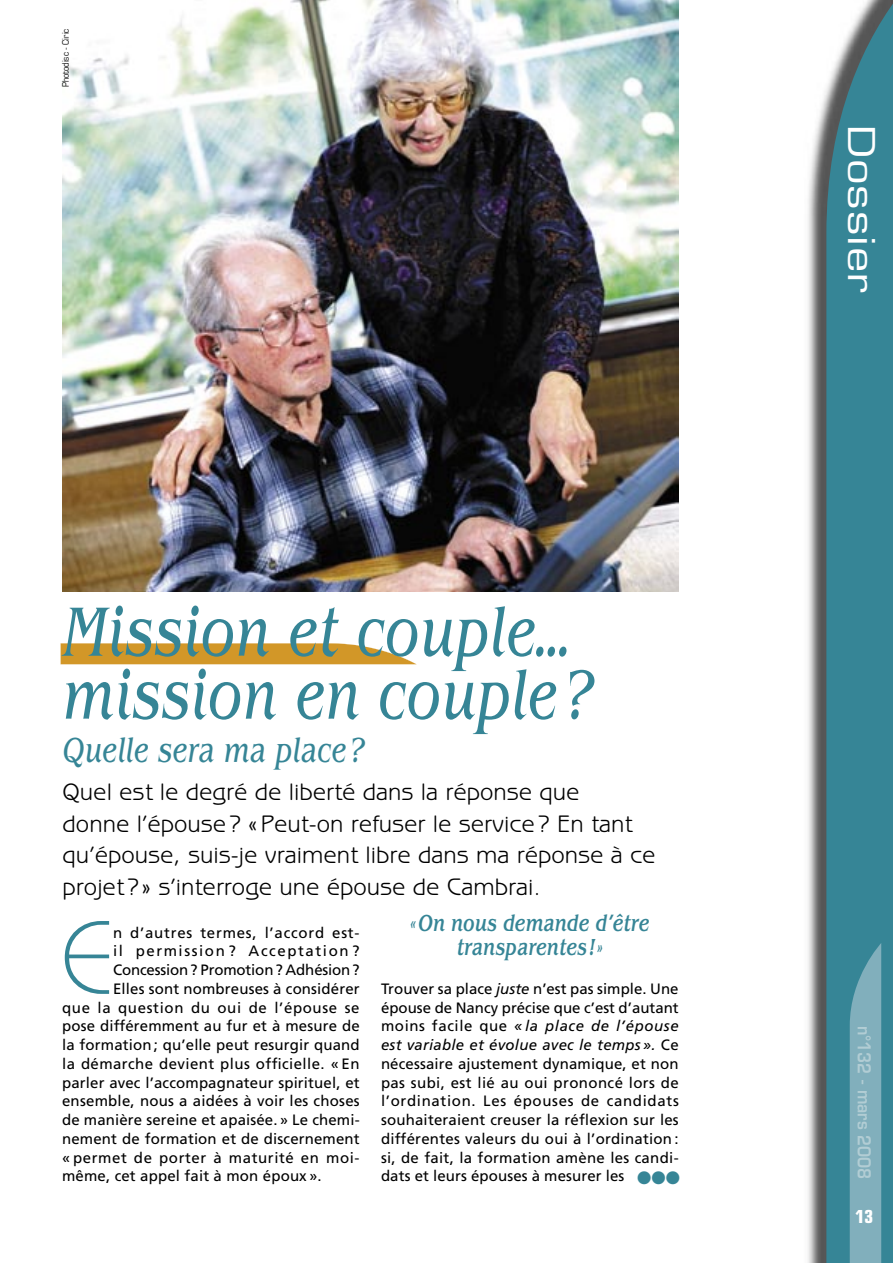
<style>
.page{position:relative;width:893px;height:1263px;background:#fff}
.page>*{position:absolute;margin:0;border:0;box-sizing:border-box;transform-origin:0 0}
.t1{font:300 104.1px "Bauhaus";color:#368596}
.t2{font:italic 72px/63px "Benguiat";color:#368596;scale:.75 1}
.t3{font:italic 36px "Benguiat";color:#368596;scale:.75 1}
.t4{font:36px "Eurostile";letter-spacing:.025em;color:#fff;scale:1.25 1}
.t5{font:24px/31.5px "Benguiat Gothic";color:#000}
.t6{font:italic 500 24px/24px "Benguiat";color:#368596;text-align:center;scale:.75 1}
.t7{font:700 condensed 18px "Eurostile";color:#fff}
.t8{font:600 17.4px "Eurostile";color:#b2cdd4;scale:.9 1}
.t9{font:15px/18.8px "Frutiger";letter-spacing:.01em;color:#000;text-align:justify}
.t10{font:15px "Frutiger";letter-spacing:.03em;color:#000}
.t11{font:15px "Frutiger";letter-spacing:-.01em;color:#000}
.t12{font:15px "Frutiger";letter-spacing:.045em;color:#000}
.t13{font:15px "Frutiger";letter-spacing:.04em;color:#000}
.t14{font:15px "Frutiger";letter-spacing:.05em;color:#000}
.t15{font:15px "Frutiger";letter-spacing:.105em;color:#000}
.t16{font:condensed 9px "Eurostile";color:#000}
.s1{font-style:italic}
.s2{color:#368596}
</style>
<div class="page">
<img style="left:63px;top:0;width:616px;height:592px">
<img style="left:808px;top:91px;width:18px;height:1172px">
<svg style="left:826px;top:0;width:67px;height:1263px;background:#3d8696"></svg>
<svg style="left:850px;top:943px;width:31px;height:320px;background:#7aabb8"></svg>
<svg style="left:60px;top:643px;width:356px;height:21px;background:#d6a13c"></svg>
<p class="t16" style="left:60px;top:87px;width:60px;rotate:-90deg">Photodisc - Ciric</p>
<h2 class="t2" style="left:63px;top:600px;width:709px">Mission et couple… mission en couple ?</h2>
<h3 class="t3" style="left:63px;top:729px;width:404px">Quelle sera ma place ?</h3>
<h3 class="t5" style="left:63px;top:777px;width:594px">Quel est le degré de liberté dans la réponse que<br>donne l’épouse ? « Peut-on refuser le service ? En tant qu’épouse, suis-je vraiment libre dans ma réponse à ce projet ? » s’interroge une épouse de Cambrai.</h3>
<h1 class="t1" style="left:62px;top:896px;width:54px">E</h1>
<p class="t14" style="left:113px;top:923px;width:248px">n d’autres termes, l’accord est-</p>
<h3 class="t6" style="left:410px;top:911px;width:321px">« On nous demande d’être transparentes ! »</h3>
<p class="t9" style="left:381px;top:979px;width:300px">Trouver sa place <span class="s1">juste</span> n’est pas simple. Une épouse de Nancy précise que c’est d’autant moins facile que <span class="s1">« la place de l’épouse est variable et évolue avec le temps ».</span> Ce nécessaire ajustement dynamique, et non pas subi, est lié au oui prononcé lors de l’ordination. Les épouses de candidats souhaiteraient creuser la réflexion sur les différentes valeurs du oui à l’ordination : si, de fait, la formation amène les candi&shy;dats et leurs épouses à mesurer les <span class="s2">●●●</span></p>
<p class="t15" style="left:113px;top:942px;width:248px">il permission ? Acceptation ?</p>
<p class="t11" style="left:113px;top:961px;width:248px">Concession ? Promotion ? Adhésion ?</p>
<p class="t9" style="left:113px;top:979px;width:248px">Elles sont nombreuses à considérer</p>
<p class="t12" style="left:62px;top:998px;width:299px">que la question du oui de l’épouse se</p>
<p class="t9" style="left:62px;top:1017px;width:299px">pose différemment au fur et à mesure de</p>
<p class="t9" style="left:62px;top:1035px;width:299px">la formation ; qu’elle peut resurgir quand</p>
<p class="t10" style="left:62px;top:1055px;width:299px">la démarche devient plus officielle. « En</p>
<p class="t9" style="left:62px;top:1073px;width:299px">parler avec l’accompagnateur spirituel, et</p>
<p class="t9" style="left:62px;top:1092px;width:299px">ensemble, nous a aidées à voir les choses</p>
<p class="t9" style="left:62px;top:1110px;width:299px">de manière sereine et apaisée. » Le chemi-</p>
<p class="t9" style="left:62px;top:1129px;width:299px">nement de formation et de discernement</p>
<p class="t13" style="left:62px;top:1148px;width:299px">« permet de porter à maturité en moi-</p>
<p class="t9" style="left:62px;top:1167px;width:261px">même, cet appel fait à mon époux ».</p>
<h3 class="t4" style="left:883px;top:125px;width:136px;rotate:90deg">Dossier</h3>
<p class="t8" style="left:875px;top:1025px;width:172px;rotate:90deg">n°132 - mars 2008</p>
<p class="t7" style="left:855px;top:1206px;width:19px">13</p>
</div>
